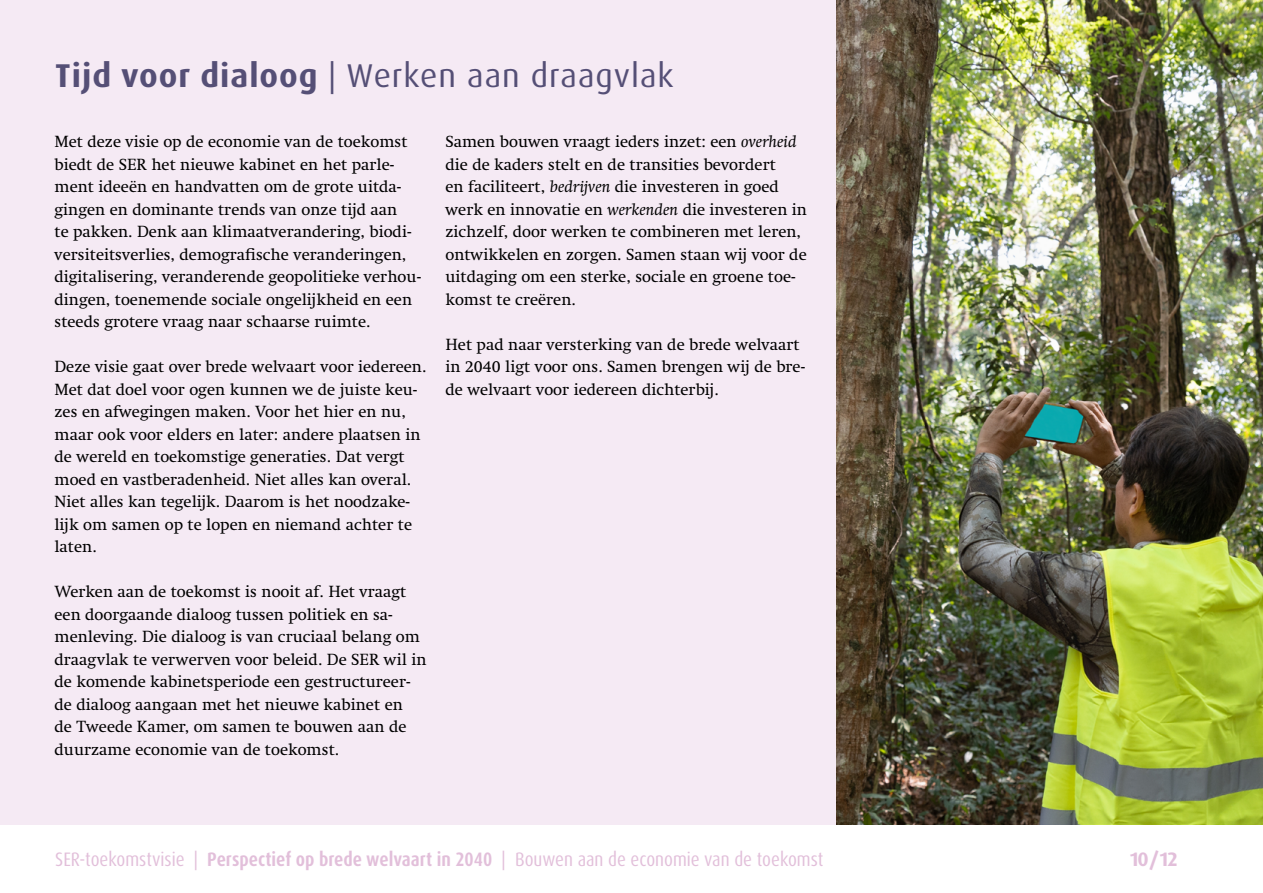
<style>
.page{position:relative;width:1263px;height:893px;background:#fff}
.page>*{position:absolute;margin:0;border:0;box-sizing:border-box;transform-origin:0 0}
.t1{font:33px "Dax OT";letter-spacing:.03em;color:#554f76}
.t2{font:condensed 19.5px "Dax OT";color:#e2bfda}
.t3{font:700 19.5px "Dax OT";color:#e2bfda}
.t4{font:16.5px/22.5px "Swift LT Pro";color:#000}
.s1{font-weight:700}
.s2{font-style:italic}
</style>
<div class="page">
<div style="left:0;top:0;width:1263px;height:824px;background:#f5eaf4"></div>
<img style="left:836px;top:0;width:427px;height:825px">
<h1 class="t1" style="left:55px;top:54px;width:620px"><span class="s1">Tijd voor dialoog</span> | Werken aan draagvlak</h1>
<p class="t4" style="left:55px;top:130px;width:368px">Met deze visie op de economie van de toekomst biedt de SER het nieuwe kabinet en het parle&shy;ment ideeën en handvatten om de grote uitda&shy;gingen en dominante trends van onze tijd aan<br>te pakken. Denk aan klimaatverandering, biodi&shy;versiteitsverlies, demografische veranderingen, digitalisering, veranderende geopolitieke verhou&shy;dingen, toenemende sociale ongelijkheid en een steeds grotere vraag naar schaarse ruimte.</p>
<p class="t4" style="left:55px;top:355px;width:373px">Deze visie gaat over brede welvaart voor iedereen.<br>Met dat doel voor ogen kunnen we de juiste keu&shy;zes en afwegingen maken. Voor het hier en nu, maar ook voor elders en later: andere plaatsen in de wereld en toekomstige generaties. Dat vergt moed en vastberadenheid. Niet alles kan overal.<br>Niet alles kan tegelijk. Daarom is het noodzake&shy;lijk om samen op te lopen en niemand achter te laten.</p>
<p class="t4" style="left:55px;top:580px;width:373px">Werken aan de toekomst is nooit af. Het vraagt een doorgaande dialoog tussen politiek en sa&shy;menleving. Die dialoog is van cruciaal belang om draagvlak te verwerven voor beleid. De SER wil in de komende kabinetsperiode een gestructureer&shy;de dialoog aangaan met het nieuwe kabinet en<br>de Tweede Kamer, om samen te bouwen aan de duurzame economie van de toekomst.</p>
<p class="t4" style="left:445px;top:130px;width:363px">Samen bouwen vraagt ieders inzet: een <span class="s2">overheid </span>die de kaders stelt en de transities bevordert<br>en faciliteert, <span class="s2">bedrijven</span> die investeren in goed werk en innovatie en <span class="s2">werkenden</span> die investeren in zichzelf, door werken te combineren met leren, ontwikkelen en zorgen. Samen staan wij voor de uitdaging om een sterke, sociale en groene toe&shy;komst te creëren.</p>
<p class="t4" style="left:445px;top:333px;width:361px">Het pad naar versterking van de brede welvaart in 2040 ligt voor ons. Samen brengen wij de bre&shy;de welvaart voor iedereen dichterbij.</p>
<p class="t2" style="left:55px;top:847px;width:770px">SER-toekomstvisie | <span class="s1">Perspectief op brede welvaart in 2040</span> | Bouwen aan de economie van de toekomst</p>
<p class="t3" style="left:1130px;top:846px;width:49px">10/12</p>
</div>
